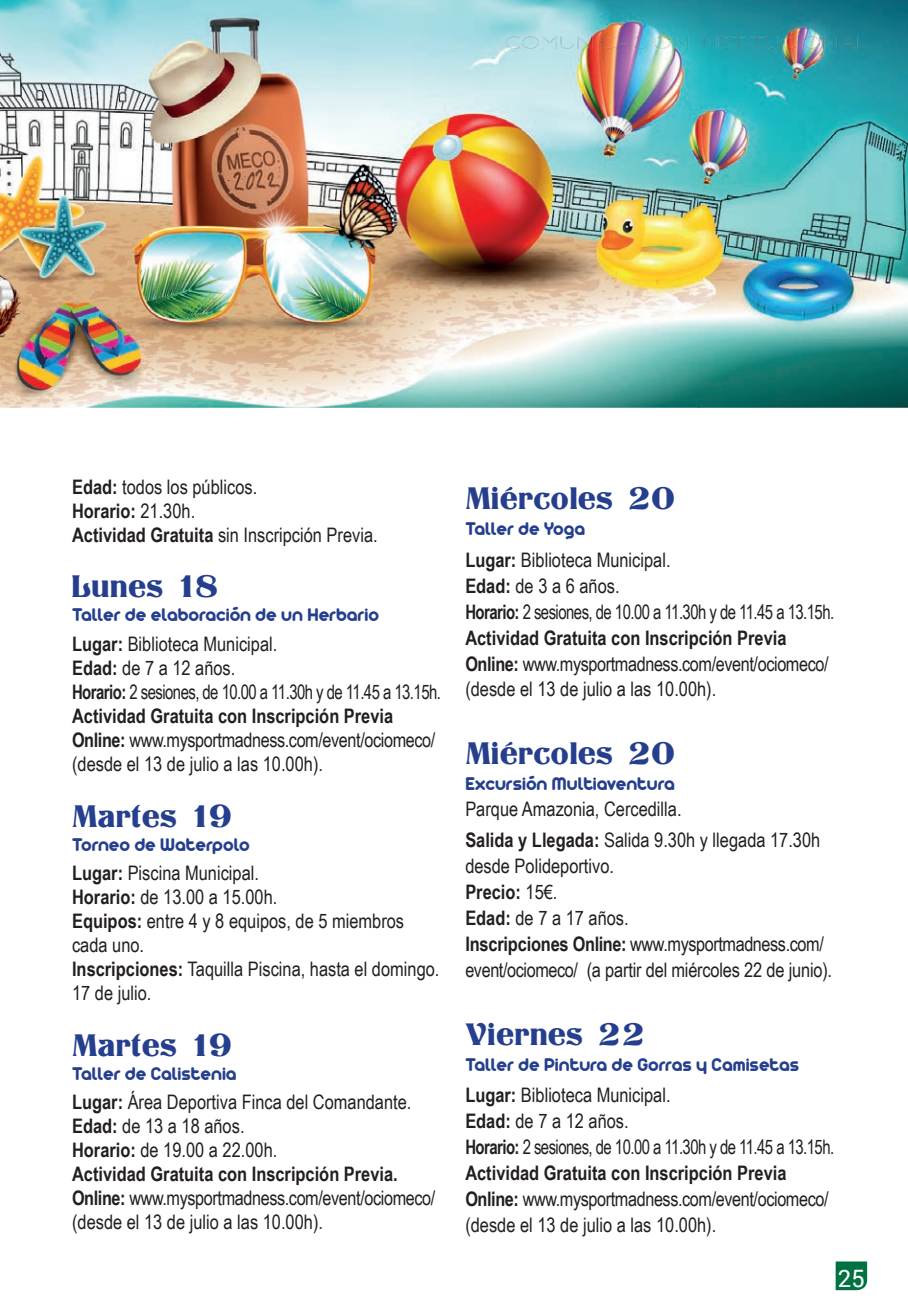
<style>
.page{position:relative;width:908px;height:1304px;background:#fff}
.page>*{position:absolute;margin:0;border:0;box-sizing:border-box;transform-origin:0 0}
.t1{font:33px "Titania";color:#253f8e}
.t2{font:24px "Roboto";color:#fff}
.t3{font:20px/24px "Arial Narrow";color:#231f20}
.t4{font:20px/26px "Arial Narrow";letter-spacing:-.02em;color:#231f20}
.t5{font:20px "Arista 2.0";color:#253f8e}
.s1{font-weight:700}
</style>
<div class="page">
<svg style="left:835px;top:1261px;width:31px;height:29px"></svg>
<img style="left:0;top:0;width:907px;height:408px">
<img style="left:505px;top:33px;width:183px;height:16px">
<img style="left:653px;top:33px;width:17px;height:16px">
<img style="left:673px;top:36px;width:15px;height:13px">
<svg style="left:698px;top:36px;width:168px;height:13px;background:#4999a3"></svg>
<p class="t3" style="left:72px;top:474px;width:307px"><span class="s1">Edad:</span> todos los públicos.<br><span class="s1">Horario:</span> 21.30h.<br><span class="s1">Actividad Gratuita</span> sin Inscripción Previa.</p>
<h1 class="t1" style="left:72px;top:567px;width:148px">Lunes 18</h1>
<p class="t5" style="left:72px;top:603px;width:308px">Taller de elaboración de un Herbario</p>
<p class="t4" style="left:72px;top:631px;width:370px;line-height:24px"><span class="s1">Lugar:</span> Biblioteca Municipal.<br><span class="s1">Edad:</span> de 7 a 12 años.<br><span class="s1">Horario:</span> 2 sesiones, de 10.00 a 11.30h y de 11.45 a 13.15h.<br><span class="s1">Actividad Gratuita con Inscripción Previa Online:</span> www.mysportmadness.com/event/ociomeco/ (desde el 13 de julio a las 10.00h).</p>
<h1 class="t1" style="left:72px;top:796px;width:162px">Martes 19</h1>
<p class="t5" style="left:72px;top:832px;width:179px">Torneo de Waterpolo</p>
<p class="t3" style="left:72px;top:860px;width:369px"><span class="s1">Lugar:</span> Piscina Municipal.<br><span class="s1">Horario:</span> de 13.00 a 15.00h.<br><span class="s1">Equipos:</span> entre 4 y 8 equipos, de 5 miembros cada uno.<br><span class="s1">Inscripciones:</span> Taquilla Piscina, hasta el domingo.<br>17 de julio.</p>
<h1 class="t1" style="left:72px;top:1026px;width:162px">Martes 19</h1>
<p class="t5" style="left:72px;top:1061px;width:166px">Taller de Calistenia</p>
<p class="t3" style="left:72px;top:1090px;width:364px"><span class="s1">Lugar:</span> Área Deportiva Finca del Comandante.<br><span class="s1">Edad:</span> de 13 a 18 años.<br><span class="s1">Horario:</span> de 19.00 a 22.00h.<br><span class="s1">Actividad Gratuita con Inscripción Previa.<br>Online:</span> www.mysportmadness.com/event/ociomeco/ (desde el 13 de julio a las 10.00h).</p>
<h1 class="t1" style="left:465px;top:479px;width:211px">Miércoles 20</h1>
<p class="t5" style="left:465px;top:517px;width:121px">Taller de Yoga</p>
<p class="t4" style="left:465px;top:546px;width:370px"><span class="s1">Lugar:</span> Biblioteca Municipal.<br><span class="s1">Edad:</span> de 3 a 6 años.<br><span class="s1">Horario:</span> 2 sesiones, de 10.00 a 11.30h y de 11.45 a 13.15h.<br><span class="s1">Actividad Gratuita con Inscripción Previa Online:</span> www.mysportmadness.com/event/ociomeco/ (desde el 13 de julio a las 10.00h).</p>
<h1 class="t1" style="left:465px;top:734px;width:211px">Miércoles 20</h1>
<p class="t5" style="left:465px;top:771px;width:211px">Excursión Multiaventura</p>
<p class="t3" style="left:465px;top:792px;width:356px;line-height:31.6px">Parque Amazonia, Cercedilla.<br><span class="s1">Salida y Llegada:</span> Salida 9.30h y llegada 17.30h</p>
<p class="t3" style="left:465px;top:853px;width:368px;line-height:26px">desde Polideportivo.<br><span class="s1">Precio:</span> 15€.<br><span class="s1">Edad:</span> de 7 a 17 años.<br><span class="s1">Inscripciones Online:</span> www.mysportmadness.com/ event/ociomeco/ (a partir del miércoles 22 de junio).</p>
<h1 class="t1" style="left:465px;top:1015px;width:181px">Viernes 22</h1>
<p class="t5" style="left:465px;top:1052px;width:335px">Taller de Pintura de Gorras y Camisetas</p>
<p class="t4" style="left:465px;top:1081px;width:370px"><span class="s1">Lugar:</span> Biblioteca Municipal.<br><span class="s1">Edad:</span> de 7 a 12 años.<br><span class="s1">Horario:</span> 2 sesiones, de 10.00 a 11.30h y de 11.45 a 13.15h.<br><span class="s1">Actividad Gratuita con Inscripción Previa Online:</span> www.mysportmadness.com/event/ociomeco/ (desde el 13 de julio a las 10.00h).</p>
<p class="t2" style="left:837px;top:1262px;width:29px">25</p>
</div>
